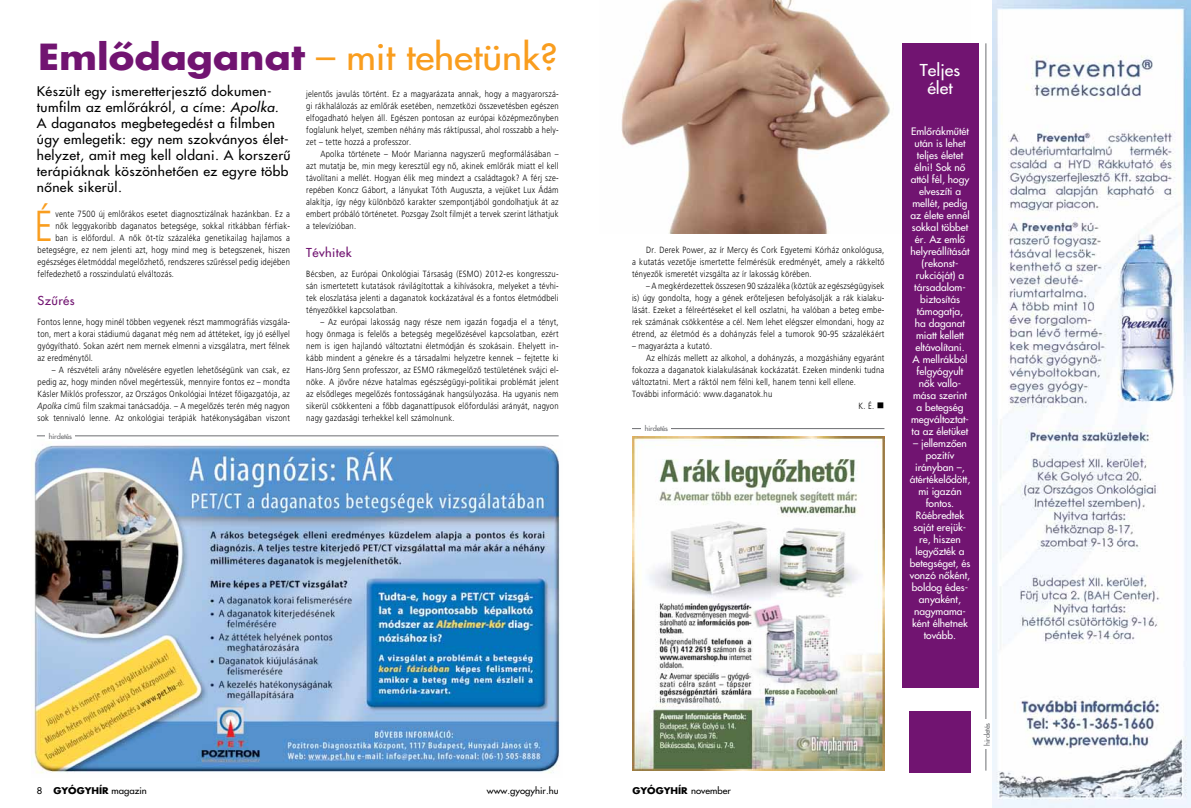
<style>
.page{position:relative;width:1191px;height:808px;background:#fff}
.page>*{position:absolute;margin:0;border:0;box-sizing:border-box;transform-origin:0 0}
.t1{font:300 43.4px "Frutiger Alt";color:#f99d1e;scale:.85 1}
.t2{font:300 35px "Futura Hungary";color:#f99d1e;scale:1.1 1}
.t3{font:300 16px/18px "Futura Hungary";color:#fff;text-align:center;scale:1.1 1}
.t4{font:300 13px/16px "Futura Hungary";letter-spacing:.03em;color:#000;scale:1.06 1}
.t5{font:300 12px "Futura Hungary";letter-spacing:.03em;color:#711471;scale:1.06 1}
.t6{font:300 10px/12px "Futura Hungary";color:#fff;text-align:center}
.t7{font:300 9px/12px "Frutiger Alt";letter-spacing:.03em;color:#000;text-align:justify;scale:.85 1}
.t8{font:300 9px "Futura Hungary";color:#000;scale:1.06 1}
.t9{font:700 9px "Futura Hungary";letter-spacing:.03em;color:#000;scale:1.06 1}
.t10{font:300 7px "Futura Hungary";letter-spacing:-.02em;color:#6d6e71;scale:1.06 1}
.s1{font-weight:700;color:#711471}
.s2{font-family:"KB Futura Italic";font-weight:400}
.s3{font-style:italic}
.s4{font-weight:700}
.s5{font-weight:300}
</style>
<div class="page">
<img style="left:621px;top:0;width:269px;height:234px">
<hr style="left:985px;top:43px;width:1px;height:727px;background:#6d6e71">
<div style="left:982px;top:719px;width:9px;height:30px;background:#fff"></div>
<img style="left:992px;top:0;width:199px;height:808px">
<img style="left:34px;top:445px;width:526px;height:329px">
<img style="left:632px;top:436px;width:252px;height:334px">
<hr style="left:37px;top:436px;width:521px;height:1px;background:#6d6e71">
<div style="left:46px;top:432px;width:29px;height:8px;background:#fff"></div>
<hr style="left:632px;top:428px;width:252px;height:1px;background:#6d6e71">
<div style="left:641px;top:424px;width:30px;height:9px;background:#fff"></div>
<div style="left:901px;top:43px;width:77px;height:644px;background:#711471"></div>
<div style="left:909px;top:711px;width:61px;height:61px;background:#711471"></div>
<h2 class="t2" style="left:38px;top:35px;width:474px"><span class="s1">Emlôdaganat</span> – mit tehetünk?</h2>
<p class="t4" style="left:37px;top:83px;width:241px">Készült egy ismeretterjesztô dokumen&shy;tumfilm az emlôrákról, a címe: <span class="s2">Apolka.<br></span>A daganatos megbetegedést a filmben úgy emlegetik: egy nem szokványos élet&shy;helyzet, amit meg kell oldani. A korszerû terápiáknak köszönhetôen ez egyre több nônek sikerül.</p>
<h1 class="t1" style="left:34px;top:201px;width:23px">É</h1>
<p class="t7" style="left:55px;top:208px;width:277px">vente 7500 új emlôrákos esetet diagnosztizálnak hazánkban. Ez a</p>
<p class="t7" style="left:306px;top:88px;width:298px">jelentôs javulás történt. Ez a magyarázata annak, hogy a magyarorszá&shy;gi rákhalálozás az emlôrák esetében, nemzetközi összevetésben egészen elfogadható helyen áll. Egészen pontosan az európai középmezônyben foglalunk helyet, szemben néhány más ráktípussal, ahol rosszabb a hely&shy;zet – tette hozzá a professzor.</p>
<p class="t7" style="left:306px;top:148px;width:298px;text-indent:14px">Apolka története – Moór Marianna nagyszerû megformálásában – azt mutatja be, min megy keresztül egy nô, akinek emlôrák miatt el kell távolítani a mellét. Hogyan élik meg mindezt a családtagok? A férj sze&shy;repében Koncz Gábort, a lányukat Tóth Auguszta, a vejüket Lux Ádám alakítja, így négy különbözô karakter szempontjából gondolhatjuk át az embert próbáló történetet. Pozsgay Zsolt filmjét a tervek szerint láthatjuk a televízióban.</p>
<h3 class="t5" style="left:306px;top:245px;width:44px">Tévhitek</h3>
<p class="t7" style="left:306px;top:268px;width:298px">Bécsben, az Európai Onkológiai Társaság (ESMO) 2012-es kongresszu&shy;sán ismertetett kutatások rávilágítottak a kihívásokra, melyeket a tévhi&shy;tek eloszlatása jelenti a daganatok kockázatával és a fontos életmódbeli tényezôkkel kapcsolatban.</p>
<p class="t7" style="left:306px;top:316px;width:298px;text-indent:14px">– Az európai lakosság nagy része nem igazán fogadja el a tényt, hogy önmaga is felelôs a betegség megelôzésével kapcsolatban, ezért nem is igen hajlandó változtatni életmódján és szokásain. Ehelyett in&shy;kább mindent a génekre és a társadalmi helyzetre kennek – fejtette ki Hans-Jörg Senn professzor, az ESMO rákmegelôzô testületének svájci el&shy;nöke. A jövôre nézve hatalmas egészségügyi-politikai problémát jelent az elsôdleges megelôzés fontosságának hangsúlyozása. Ha ugyanis nem sikerül csökkenteni a fôbb daganattípusok elôfordulási arányát, nagyon nagy gazdasági terhekkel kell számolnunk.</p>
<p class="t7" style="left:55px;top:220px;width:277px">nôk leggyakoribb daganatos betegsége, sokkal ritkábban férfiak-</p>
<p class="t7" style="left:55px;top:232px;width:277px">ban is elôfordul. A nôk öt-tíz százaléka genetikailag hajlamos a</p>
<p class="t7" style="left:38px;top:244px;width:298px">betegségre, ez nem jelenti azt, hogy mind meg is betegszenek, hiszen</p>
<p class="t7" style="left:38px;top:256px;width:298px">egészséges életmóddal megelôzhetô, rendszeres szûréssel pedig idejében</p>
<p class="t7" style="left:38px;top:268px;width:162px">felfedezhetô a rosszindulatú elváltozás.</p>
<h3 class="t5" style="left:38px;top:293px;width:37px">Szûrés</h3>
<p class="t7" style="left:38px;top:316px;width:298px">Fontos lenne, hogy minél többen vegyenek részt mammográfiás vizsgála&shy;ton, mert a korai stádiumú daganat még nem ad áttéteket, így jó eséllyel gyógyítható. Sokan azért nem mernek elmenni a vizsgálatra, mert félnek az eredménytôl.</p>
<p class="t7" style="left:38px;top:364px;width:298px;text-indent:14px">– A részvételi arány növelésére egyetlen lehetôségünk van csak, ez pedig az, hogy minden nôvel megértessük, mennyire fontos ez – mondta Kásler Miklós professzor, az Országos Onkológiai Intézet fôigazgatója, az <span class="s3">Apolka</span> címû film szakmai tanácsadója. – A megelôzés terén még nagyon sok tennivaló lenne. Az onkológiai terápiák hatékonyságában viszont</p>
<p class="t10" style="left:49px;top:432px;width:24px">hirdetés</p>
<p class="t7" style="left:632px;top:244px;width:298px;text-indent:14px">Dr. Derek Power, az ír Mercy és Cork Egyetemi Kórház onkológusa, a kutatás vezetôje ismertette felmérésük eredményét, amely a rákkeltô tényezôk ismeretét vizsgálta az ír lakosság körében.</p>
<p class="t7" style="left:632px;top:280px;width:298px;text-indent:14px">– A megkérdezettek összesen 90 százaléka (köztük az egészségügyisek is) úgy gondolta, hogy a gének erôteljesen befolyásolják a rák kialaku&shy;lását. Ezeket a félreértéseket el kell oszlatni, ha valóban a beteg embe&shy;rek számának csökkentése a cél. Nem lehet elégszer elmondani, hogy az étrend, az életmód és a dohányzás felel a tumorok 90-95 százalékáért</p>
<p class="t7" style="left:632px;top:340px;width:96px">– magyarázta a kutató.</p>
<p class="t7" style="left:646px;top:352px;width:282px">Az elhízás mellett az alkohol, a dohányzás, a mozgáshiány egyaránt</p>
<p class="t7" style="left:632px;top:364px;width:298px">fokozza a daganatok kialakulásának kockázatát. Ezeken mindenki tudna</p>
<p class="t7" style="left:632px;top:376px;width:265px">változtatni. Mert a ráktól nem félni kell, hanem tenni kell ellene.</p>
<p class="t7" style="left:632px;top:388px;width:167px">További információ: www.daganatok.hu</p>
<p class="t7" style="left:858px;top:400px;width:32px">K. É. ■</p>
<p class="t10" style="left:645px;top:424px;width:24px">hirdetés</p>
<h3 class="t3" style="left:920px;top:61px;width:38px">Teljes élet</h3>
<p class="t6" style="left:910px;top:125px;width:61px">Emlôrákmûtét után is lehet teljes életet élni! Sok nô attól fél, hogy elveszíti a mellét, pedig az élete ennél sokkal többet ér. Az emlô helyreállítását (rekonst&shy;rukcióját) a társadalom&shy;biztosítás támogatja, ha daganat miatt kellett eltávolítani.<br>A mellrákból felgyógyult nôk vallo&shy;mása szerint a betegség megváltoztat&shy;ta az életüket</p>
<p class="t6" style="left:909px;top:437px;width:62px">– jellemzôen pozitív irányban –, átértékelôdött, mi igazán fontos.<br>Ráébredtek saját erejük&shy;re, hiszen legyôzték a betegséget, és vonzó nôként, boldog édes&shy;anyaként, nagymama&shy;ként élhetnek tovább.</p>
<p class="t8" style="left:37px;top:785px;width:105px">8 <span class="s4">Gyógyhír</span> magazin</p>
<p class="t8" style="left:487px;top:785px;width:69px">www.gyogyhir.hu</p>
<p class="t9" style="left:632px;top:784px;width:94px">Gyógyhír <span class="s5">november</span></p>
<p class="t10" style="left:982px;top:746px;width:24px;rotate:-90deg">hirdetés</p>
</div>
